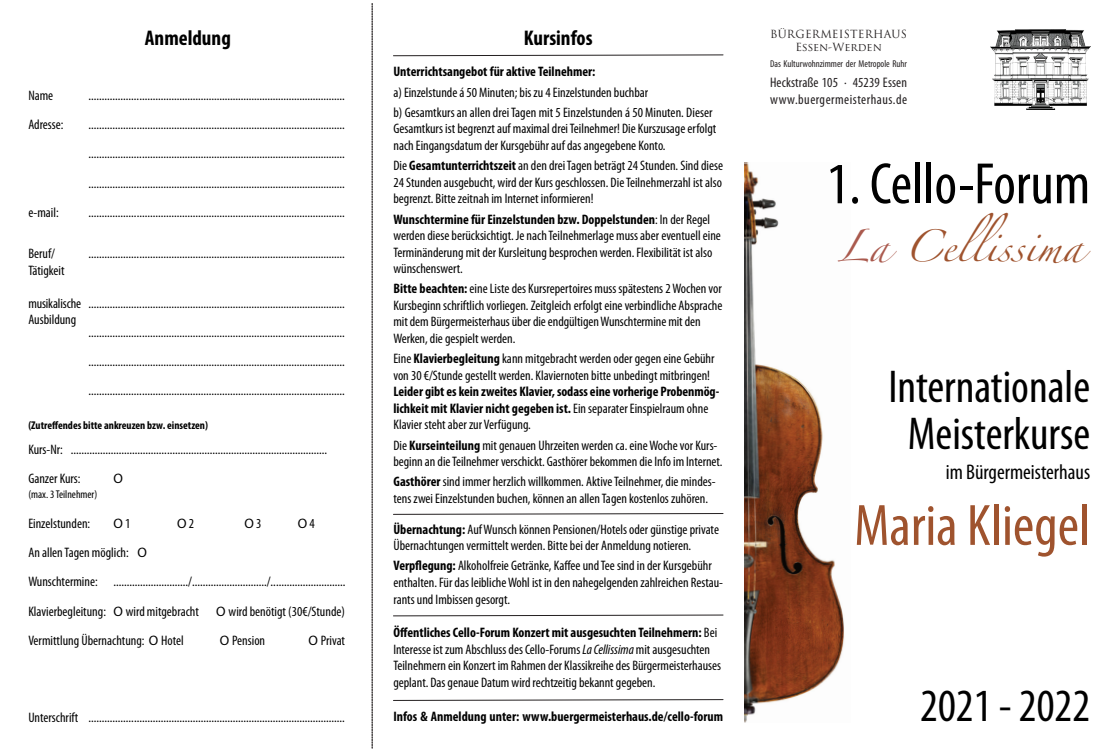
<style>
.page{position:relative;width:1120px;height:752px;background:#fff}
.page>*{position:absolute;margin:0;border:0;box-sizing:border-box;transform-origin:0 0}
.t1{font:condensed 58.75px "Myriad Pro";color:#000}
.t2{font:condensed 58.75px "Myriad Pro";color:#9f532e}
.t3{font:condensed 46.25px/46.8px "Myriad Pro";color:#000;text-align:center}
.t4{font:28.75px "Zapfino";color:#9f532e}
.t5{font:condensed 21.25px "Myriad Pro";color:#000}
.t6{font:700 condensed 21.25px "Myriad Pro";color:#000}
.t7{font:condensed 13.88px/16.6px "Myriad Pro";letter-spacing:.02em;color:#231f20}
.t8{font:condensed 13.75px/16.5px "Myriad Pro";color:#000}
.t9{font:700 condensed 13.75px/16.5px "Myriad Pro";color:#000}
.t10{font:13.75px "Myriad Pro";color:#000}
.t11{font:700 condensed 11.25px "Myriad Pro";color:#000}
.t12{font:condensed 11.25px "Myriad Pro";color:#000}
.t13{font:10.88px/13.1px "Trajan Pro";letter-spacing:.015em;color:#231f20;text-align:center}
.t14{font:condensed 9.88px "Myriad Pro";color:#231f20}
.s1{font-stretch:condensed}
.s2{font-stretch:normal}
.s3{font-weight:700}
.s4{font-weight:400}
.s5{font-style:italic}
.s6{color:#aa5a4e}
</style>
<div class="page">
<img style="left:744px;top:163px;width:100px;height:559px">
<img style="left:990px;top:30px;width:100px;height:79px">
<svg style="left:371px;top:4px;width:2px;height:744px"></svg>
<svg style="left:393px;top:54px;width:330px;height:2px"></svg>
<svg style="left:393px;top:513px;width:330px;height:1px"></svg>
<svg style="left:393px;top:614px;width:330px;height:2px"></svg>
<svg style="left:394px;top:699px;width:329px;height:1px"></svg>
<h3 class="t6" style="left:145px;top:29px;width:87px">Anmeldung</h3>
<p class="t8" style="left:28px;top:89px;width:26px">Name</p>
<p class="t8" style="left:89px;top:89px;width:258px">................................................................................................</p>
<p class="t8" style="left:28px;top:118px;width:37px">Adresse:</p>
<p class="t8" style="left:89px;top:111px;width:258px;line-height:29px;text-align:justify">................................................................................................ ................................................................................................ ................................................................................................</p>
<p class="t8" style="left:28px;top:205px;width:32px">e-mail:</p>
<p class="t8" style="left:89px;top:205px;width:258px">................................................................................................</p>
<p class="t8" style="left:28px;top:246px;width:28px">Beruf/</p>
<p class="t8" style="left:89px;top:246px;width:258px">................................................................................................</p>
<p class="t8" style="left:28px;top:263px;width:38px">Tätigkeit</p>
<p class="t8" style="left:28px;top:296px;width:318px">musikalische ................................................................................................<br>Ausbildung</p>
<p class="t8" style="left:89px;top:319px;width:258px;line-height:29.1px;text-align:justify">................................................................................................ ................................................................................................ ................................................................................................</p>
<p class="t11" style="left:28px;top:420px;width:181px">(Zutreffendes bitte ankreuzen bzw. einsetzen)</p>
<p class="t8" style="left:28px;top:436px;width:300px;line-height:28.8px">Kurs-Nr: ................................................................................................<br>Ganzer Kurs:</p>
<p class="t10" style="left:113px;top:472px;width:11px">O</p>
<p class="t12" style="left:28px;top:489px;width:70px">(max. 3 Teilnehmer)</p>
<p class="t8" style="left:28px;top:516px;width:63px">Einzelstunden:</p>
<p class="t10" style="left:113px;top:517px;width:18px">O<span class="s1">1</span></p>
<p class="t10" style="left:177px;top:517px;width:18px">O<span class="s1">2</span></p>
<p class="t10" style="left:244px;top:517px;width:18px">O<span class="s1">3</span></p>
<p class="t10" style="left:298px;top:517px;width:18px">O<span class="s1">4</span></p>
<p class="t8" style="left:28px;top:539px;width:318px;line-height:28.8px">An allen Tagen möglich: <span class="s2">O<br></span>Wunschtermine: ............................/............................/............................</p>
<p class="t8" style="left:28px;top:604px;width:172px">Klavierbegleitung: <span class="s2">O</span> wird mitgebracht</p>
<p class="t8" style="left:216px;top:604px;width:130px"><span class="s2">O</span> wird benötigt (30€/Stunde)</p>
<p class="t8" style="left:28px;top:633px;width:157px">Vermittlung Übernachtung: <span class="s2">O</span> Hotel</p>
<p class="t8" style="left:220px;top:633px;width:47px"><span class="s2">O</span> Pension</p>
<p class="t8" style="left:308px;top:633px;width:38px"><span class="s2">O</span> Privat</p>
<p class="t8" style="left:28px;top:709px;width:318px">Unterschrift ................................................................................................</p>
<h3 class="t6" style="left:524px;top:29px;width:70px">Kursinfos</h3>
<p class="t9" style="left:393px;top:65px;width:204px">Unterrichtsangebot für aktive Teilnehmer:</p>
<p class="t8" style="left:393px;top:83px;width:320px;line-height:20.2px">a) Einzelstunde á 50 Minuten; bis zu 4 Einzelstunden buchbar<br>b) Gesamtkurs an allen drei Tagen mit 5 Einzelstunden á 50 Minuten. Dieser</p>
<p class="t8" style="left:393px;top:122px;width:324px">Gesamtkurs ist begrenzt auf maximal drei Teilnehmer! Die Kurszusage erfolgt nach Eingangsdatum der Kursgebühr auf das angegebene Konto.</p>
<p class="t8" style="left:393px;top:158px;width:331px;text-align:justify">Die <span class="s3">Gesamtunterrichtszeit</span> an den drei Tagen beträgt 24 Stunden. Sind diese 24 Stunden ausgebucht, wird der Kurs geschlossen. Die Teilnehmerzahl ist also begrenzt. Bitte zeitnah im Internet informieren!</p>
<p class="t8" style="left:393px;top:212px;width:329px"><span class="s3">Wunschtermine für Einzelstunden bzw. Doppelstunden</span>: In der Regel werden diese berücksichtigt. Je nach Teilnehmerlage muss aber eventuell eine Terminänderung mit der Kursleitung besprochen werden. Flexibilität ist also wünschenswert.</p>
<p class="t8" style="left:393px;top:281px;width:330px"><span class="s3">Bitte beachten:</span> eine Liste des Kursrepertoires muss spätestens 2Wochen vor Kursbeginn schriftlich vorliegen. Zeitgleich erfolgt eine verbindliche Absprache mit dem Bürgermeisterhaus über die endgültigenWunschtermine mit den Werken,die gespielt werden.</p>
<p class="t8" style="left:393px;top:351px;width:323px">Eine <span class="s3">Klavierbegleitung</span> kann mitgebracht werden oder gegen eine Gebühr von 30 €/Stunde gestellt werden. Klaviernoten bitte unbedingt mitbringen!</p>
<p class="t9" style="left:393px;top:384px;width:327px">Leider gibt es kein zweites Klavier, sodass eine vorherige Probenmög&shy;lichkeit mit Klavier nicht gegeben ist. <span class="s4">Ein separater Einspielraum ohne<br>Klavier steht aber zur Verfügung.</span></p>
<p class="t8" style="left:393px;top:437px;width:331px">Die <span class="s3">Kurseinteilung</span> mit genauen Uhrzeiten werden ca. eineWoche vor Kurs&shy;beginn an die Teilnehmer verschickt. Gasthörer bekommen die Info im Internet.</p>
<p class="t8" style="left:393px;top:474px;width:324px"><span class="s3">Gasthörer</span> sind immer herzlich willkommen. Aktive Teilnehmer, die mindes&shy;tens zwei Einzelstunden buchen, können an allen Tagen kostenlos zuhören.</p>
<p class="t8" style="left:393px;top:521px;width:327px"><span class="s3">Übernachtung:</span> AufWunsch können Pensionen/Hotels oder günstige private<br>Übernachtungen vermittelt werden. Bitte bei der Anmeldung notieren.</p>
<p class="t8" style="left:393px;top:558px;width:331px"><span class="s3">Verpflegung:</span> Alkoholfreie Getränke, Kaffee und Tee sind in der Kursgebühr enthalten. Für das leiblicheWohl ist in den nahegelgenden zahlreichen Restau&shy;rants und Imbissen gesorgt.</p>
<p class="t8" style="left:393px;top:625px;width:329px"><span class="s3">Öffentliches Cello-Forum Konzert mit ausgesuchten Teilnehmern:</span> Bei Interesse ist zum Abschluss des Cello-Forums <span class="s5">La Cellissima</span>mit ausgesuchten Teilnehmern ein Konzert im Rahmen der Klassikreihe des Bürgermeisterhauses geplant. Das genaue Datum wird rechtzeitig bekannt gegeben.</p>
<p class="t9" style="left:393px;top:709px;width:331px">Infos &amp; Anmeldung unter: www.buergermeisterhaus.de/cello-forum</p>
<p class="t13" style="left:770px;top:29px;width:138px">BÜRGERMEISTERHAUS<br>Essen-Werden</p>
<p class="t14" style="left:770px;top:59px;width:138px">Das Kulturwohnzimmer der Metropole Ruhr</p>
<p class="t7" style="left:770px;top:75px;width:139px">Heckstraße 105 · 45239 Essen www.buergermeisterhaus.de</p>
<h1 class="t1" style="left:826px;top:159px;width:265px">1. Cello-Forum</h1>
<h3 class="t4" style="left:837px;top:234px;width:247px"><span class="s6">La</span> Cellissima</h3>
<h2 class="t3" style="left:888px;top:367px;width:203px">Internationale<br>Meisterkurse</h2>
<h3 class="t5" style="left:946px;top:463px;width:146px">im Bürgermeisterhaus</h3>
<h1 class="t2" style="left:854px;top:500px;width:237px">Maria Kliegel</h1>
<h2 class="t3" style="left:920px;top:685px;width:171px">2021 - 2022</h2>
</div>
